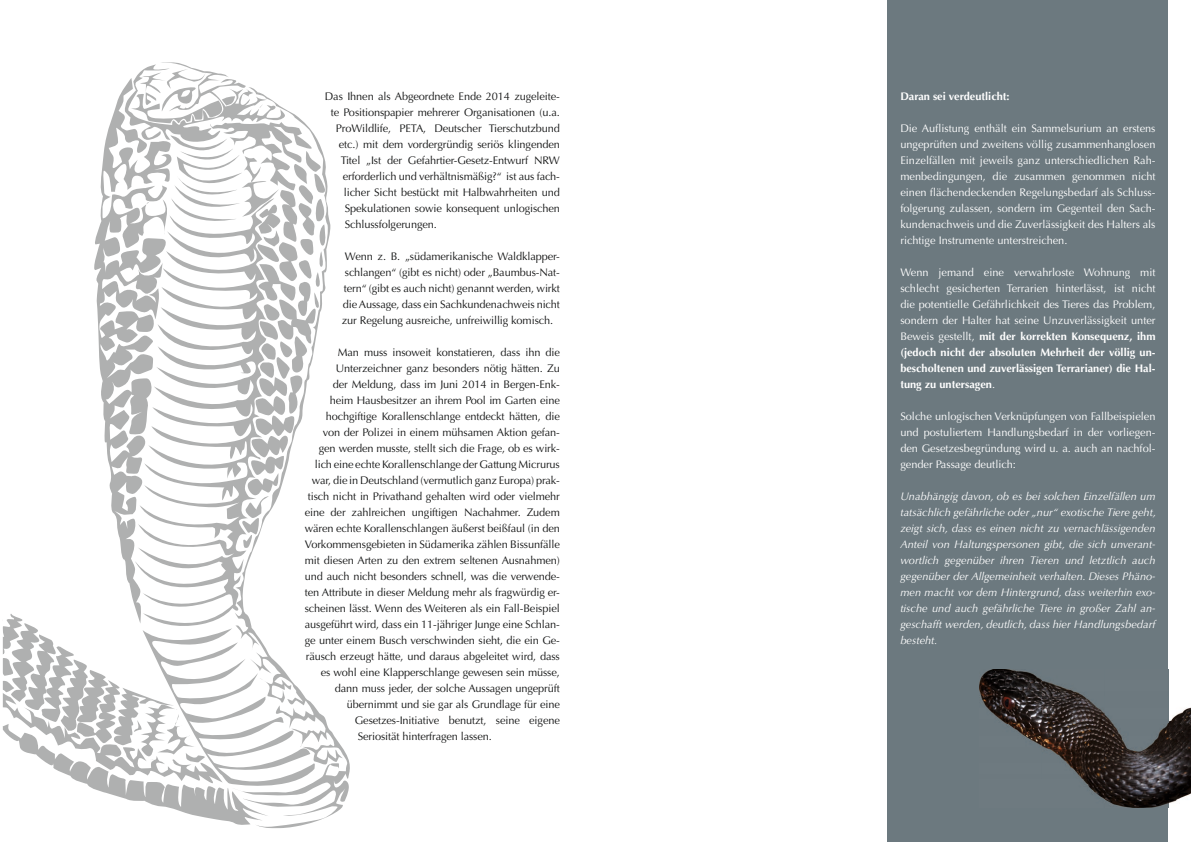
<style>
.page{position:relative;width:1191px;height:842px;background:#fff}
.page>*{position:absolute;margin:0;border:0;box-sizing:border-box;transform-origin:0 0}
.t1{font:11px/16px "Optima LT";letter-spacing:-.01em;color:#151616;text-align:justify}
.t2{font:11px/16px "Optima LT";color:#fff;text-align:justify}
.t3{font:italic 11px/16px "Optima LT";color:#fff;text-align:justify}
.t4{font:700 11px "Optima LT";color:#fff}
.s1{font-weight:700}
</style>
<div class="page">
<div style="left:887px;top:0;width:281px;height:842px;background:#6c797f"></div>
<svg style="left:259px;top:183px;width:91px;height:645px"></svg>
<svg style="left:94px;top:88px;width:41px;height:519px"></svg>
<svg style="left:135px;top:549px;width:139px;height:61px"></svg>
<svg style="left:124px;top:62px;width:203px;height:487px"></svg>
<svg style="left:107px;top:793px;width:162px;height:33px"></svg>
<svg style="left:3px;top:610px;width:313px;height:183px"></svg>
<img style="left:979px;top:669px;width:212px;height:138px">
<p class="t1" style="left:325px;top:89px;width:236px">Das Ihnen als Abgeordnete Ende 2014 zugeleite-</p>
<p class="t1" style="left:331px;top:105px;width:230px">te Positionspapier mehrerer Organisationen (u.a.</p>
<p class="t1" style="left:336px;top:121px;width:226px">ProWildlife, PETA, Deutscher Tierschutzbund</p>
<p class="t1" style="left:339px;top:137px;width:223px">etc.) mit dem vordergründig seriös klingenden</p>
<p class="t1" style="left:341px;top:153px;width:220px">Titel „Ist der Gefahrtier-Gesetz-Entwurf NRW</p>
<p class="t1" style="left:343px;top:169px;width:219px">erforderlich und verhältnismäßig?“ ist aus fach-</p>
<p class="t1" style="left:344px;top:185px;width:217px">licher Sicht bestückt mit Halbwahrheiten und</p>
<p class="t1" style="left:345px;top:201px;width:216px">Spekulationen sowie konsequent unlogischen</p>
<p class="t1" style="left:345px;top:217px;width:93px">Schlussfolgerungen.</p>
<p class="t1" style="left:342px;top:249px;width:220px">Wenn z. B. „südamerikanische Waldklapper&shy;schlangen“ (gibt es nicht) oder „Baumbus-Nat&shy;tern“ (gibt es auch nicht) genannt werden, wirkt die Aussage, dass ein Sachkundenachweis nicht zur Regelung ausreiche, unfreiwillig komisch.</p>
<p class="t1" style="left:338px;top:345px;width:223px">Man muss insoweit konstatieren, dass ihn die</p>
<p class="t1" style="left:336px;top:361px;width:225px">Unterzeichner ganz besonders nötig hätten. Zu</p>
<p class="t1" style="left:333px;top:377px;width:229px">der Meldung, dass im Juni 2014 in Bergen-Enk-</p>
<p class="t1" style="left:330px;top:393px;width:232px">heim Hausbesitzer an ihrem Pool im Garten eine</p>
<p class="t1" style="left:326px;top:409px;width:235px">hochgiftige Korallenschlange entdeckt hätten, die</p>
<p class="t1" style="left:323px;top:425px;width:238px">von der Polizei in einem mühsamen Aktion gefan-</p>
<p class="t1" style="left:319px;top:441px;width:242px">gen werden musste, stellt sich die Frage, ob es wirk-</p>
<p class="t1" style="left:315px;top:457px;width:247px">lich eine echte Korallenschlange der Gattung Micrurus</p>
<p class="t1" style="left:312px;top:473px;width:249px">war, die in Deutschland (vermutlich ganz Europa) prak-</p>
<p class="t1" style="left:308px;top:489px;width:253px">tisch nicht in Privathand gehalten wird oder vielmehr</p>
<p class="t1" style="left:305px;top:505px;width:256px">eine der zahlreichen ungiftigen Nachahmer. Zudem</p>
<p class="t1" style="left:305px;top:521px;width:257px">wären echte Korallenschlangen äußerst beißfaul (in den</p>
<p class="t1" style="left:305px;top:537px;width:256px">Vorkommensgebieten in Südamerika zählen Bissunfälle</p>
<p class="t1" style="left:305px;top:553px;width:257px">mit diesen Arten zu den extrem seltenen Ausnahmen)</p>
<p class="t1" style="left:305px;top:569px;width:256px">und auch nicht besonders schnell, was die verwende-</p>
<p class="t1" style="left:305px;top:585px;width:257px">ten Attribute in dieser Meldung mehr als fragwürdig er-</p>
<p class="t1" style="left:305px;top:601px;width:256px">scheinen lässt. Wenn des Weiteren als ein Fall-Beispiel</p>
<p class="t1" style="left:305px;top:617px;width:256px">ausgeführt wird, dass ein 11-jähriger Junge eine Schlan-</p>
<p class="t1" style="left:305px;top:633px;width:257px">ge unter einem Busch verschwinden sieht, die ein Ge-</p>
<p class="t1" style="left:306px;top:649px;width:256px">räusch erzeugt hätte, und daraus abgeleitet wird, dass</p>
<p class="t1" style="left:321px;top:665px;width:240px">es wohl eine Klapperschlange gewesen sein müsse,</p>
<p class="t1" style="left:335px;top:681px;width:226px">dann muss jeder, der solche Aussagen ungeprüft</p>
<p class="t1" style="left:347px;top:697px;width:214px">übernimmt und sie gar als Grundlage für eine</p>
<p class="t1" style="left:355px;top:713px;width:206px">Gesetzes-Initiative benutzt, seine eigene</p>
<p class="t1" style="left:358px;top:729px;width:136px">Seriosität hinterfragen lassen.</p>
<p class="t4" style="left:900px;top:90px;width:111px">Daran sei verdeutlicht:</p>
<p class="t2" style="left:900px;top:120px;width:257px">Die Auflistung enthält ein Sammelsurium an erstens ungeprüften und zweitens völlig zusammenhanglosen Einzelfällen mit jeweils ganz unterschiedlichen Rah&shy;menbedingungen, die zusammen genommen nicht einen flächendeckenden Regelungsbedarf als Schluss&shy;folgerung zulassen, sondern im Gegenteil den Sach&shy;kundenachweis und die Zuverlässigkeit des Halters als richtige Instrumente unterstreichen.</p>
<p class="t2" style="left:900px;top:264px;width:257px">Wenn jemand eine verwahrloste Wohnung mit schlecht gesicherten Terrarien hinterlässt, ist nicht die potentielle Gefährlichkeit des Tieres das Problem, sondern der Halter hat seine Unzuverlässigkeit unter Beweis gestellt, <span class="s1">mit der korrekten Konsequenz, ihm (jedoch nicht der absoluten Mehrheit der völlig un&shy;bescholtenen und zuverlässigen Terrarianer) die Hal&shy;tung zu untersagen</span>.</p>
<p class="t2" style="left:900px;top:409px;width:257px">Solche unlogischen Verknüpfungen von Fallbeispielen und postuliertem Handlungsbedarf in der vorliegen&shy;den Gesetzesbegründung wird u. a. auch an nachfol&shy;gender Passage deutlich:</p>
<p class="t3" style="left:900px;top:488px;width:257px">Unabhängig davon, ob es bei solchen Einzelfällen um tatsächlich gefährliche oder „nur“ exotische Tiere geht, zeigt sich, dass es einen nicht zu vernachlässigenden Anteil von Haltungspersonen gibt, die sich unverant&shy;wortlich gegenüber ihren Tieren und letztlich auch gegenüber der Allgemeinheit verhalten. Dieses Phäno&shy;men macht vor dem Hintergrund, dass weiterhin exo&shy;tische und auch gefährliche Tiere in großer Zahl an&shy;geschafft werden, deutlich, dass hier Handlungsbedarf besteht.</p>
</div>
